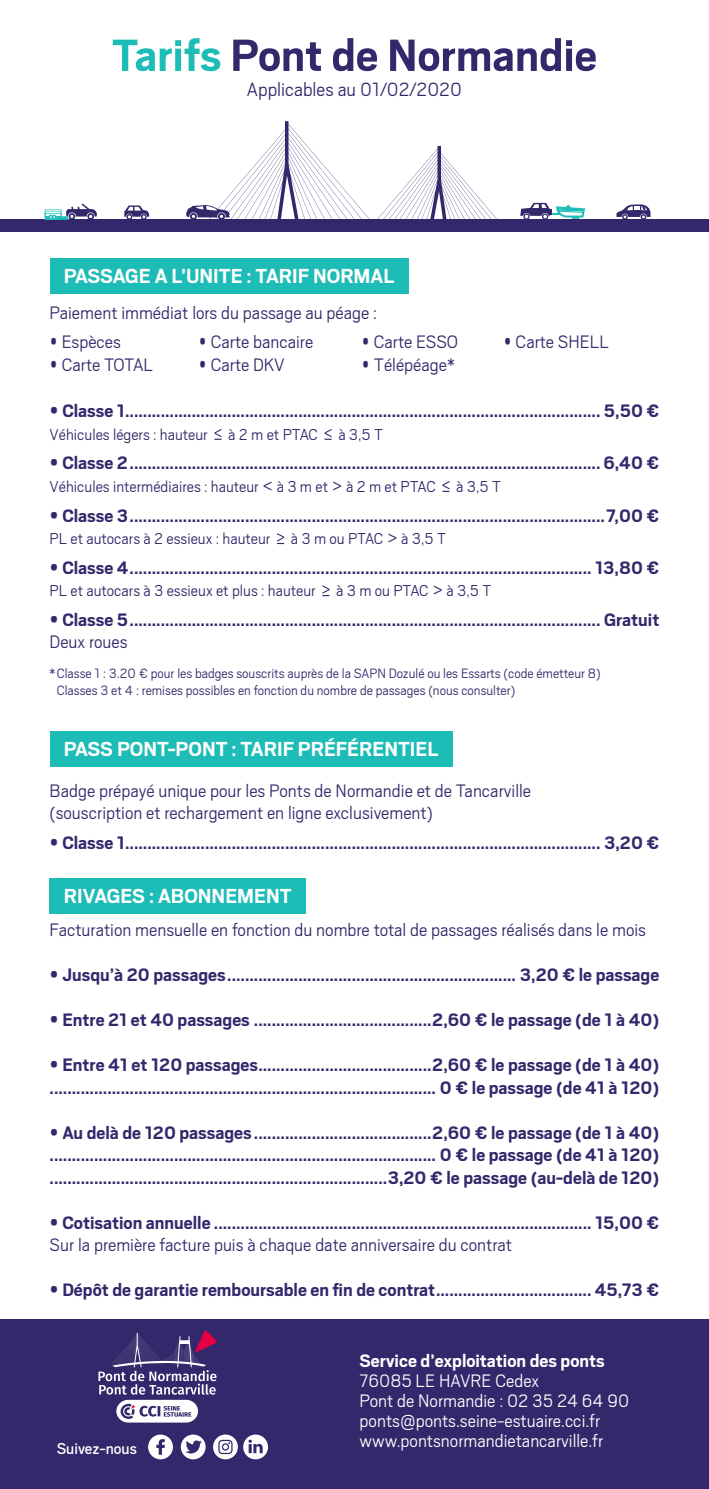
<style>
.page{position:relative;width:709px;height:1489px;background:#fff}
.page>*{position:absolute;margin:0;border:0;box-sizing:border-box;transform-origin:0 0}
.t1{font:700 50px "Scout";color:#33286b}
.t2{font:700 22.5px "Scout";color:#fff}
.t3{font:300 21.25px "Scout";color:#33286b}
.t4{font:700 20px/22.5px "Scout";color:#33286b}
.t5{font:300 20px/22.5px "Scout";color:#33286b}
.t6{font:300 20px "Scout";color:#fff}
.t7{font:700 20px "Scout";color:#fff}
.t8{font:300 17.5px "Scout";color:#33286b}
.t9{font:17.5px "Scout";color:#fff}
.t10{font:300 15px/17.5px "Scout";color:#33286b}
.s1{color:#1dbcb6}
.s2{font-size:22.5px}
.s3{font-weight:300}
</style>
<div class="page">
<div style="left:0;top:1319px;width:709px;height:169px;background:#33286b"></div>
<div style="left:50px;top:258px;width:358px;height:36px;background:#1dbcb6"></div>
<svg style="left:214px;top:429px;width:7px;height:11px"></svg>
<svg style="left:324px;top:429px;width:8px;height:11px"></svg>
<svg style="left:442px;top:481px;width:7px;height:11px"></svg>
<svg style="left:277px;top:533px;width:7px;height:11px"></svg>
<svg style="left:322px;top:585px;width:7px;height:11px"></svg>
<div style="left:50px;top:731px;width:402px;height:36px;background:#1dbcb6"></div>
<div style="left:50px;top:878px;width:256px;height:35px;background:#1dbcb6"></div>
<svg style="left:616px;top:204px;width:34px;height:15px"></svg>
<svg style="left:520px;top:203px;width:66px;height:16px"></svg>
<svg style="left:124px;top:205px;width:25px;height:14px"></svg>
<div style="left:0;top:219px;width:709px;height:13px;background:#33286b"></div>
<svg style="left:45px;top:219px;width:23px;height:1px"></svg>
<svg style="left:45px;top:203px;width:52px;height:16px"></svg>
<svg style="left:186px;top:121px;width:311px;height:98px"></svg>
<div style="left:148px;top:1434px;width:25px;height:25px;background:#fff;border-radius:50%"></div>
<svg style="left:156px;top:1439px;width:9px;height:15px"></svg>
<svg style="left:243px;top:1434px;width:25px;height:25px"></svg>
<svg style="left:248px;top:1439px;width:15px;height:13px"></svg>
<div style="left:181px;top:1434px;width:25px;height:25px;background:#fff;border-radius:50%"></div>
<svg style="left:186px;top:1440px;width:15px;height:13px"></svg>
<svg style="left:213px;top:1434px;width:25px;height:25px"></svg>
<svg style="left:218px;top:1439px;width:14px;height:14px"></svg>
<svg style="left:98px;top:1330px;width:119px;height:92px"></svg>
<p class="t1" style="left:112px;top:28px;width:486px"><span class="s1">Tarifs</span> Pont de Normandie</p>
<p class="t3" style="left:247px;top:76px;width:216px">Applicables au 01/02/2020</p>
<p class="t2" style="left:64px;top:264px;width:332px">PASSAGE A L’UNITE : TARIF NORMAL</p>
<p class="t5" style="left:50px;top:300px;width:329px">Paiement immédiat lors du passage au péage :</p>
<p class="t5" style="left:50px;top:329px;width:73px">• Espèces</p>
<p class="t5" style="left:198px;top:329px;width:116px">• Carte bancaire</p>
<p class="t5" style="left:361px;top:329px;width:98px">• Carte ESSO</p>
<p class="t5" style="left:503px;top:329px;width:107px">• Carte SHELL</p>
<p class="t5" style="left:50px;top:352px;width:105px">• Carte TOTAL</p>
<p class="t5" style="left:198px;top:352px;width:88px">• Carte DKV</p>
<p class="t5" style="left:361px;top:352px;width:95px">• Télépéage*</p>
<p class="t4" style="left:50px;top:400px;width:611px">• Classe 1........................................................................................................... 5,50 €</p>
<p class="t8" style="left:50px;top:423px;width:335px">Véhicules légers : hauteur à 2 m et PTAC à 3,5 T</p>
<p class="t4" style="left:50px;top:452px;width:611px">• Classe 2.......................................................................................................... 6,40 €</p>
<p class="t8" style="left:50px;top:475px;width:453px">Véhicules intermédiaires : hauteur <span class="s2">&lt;</span> à 3 m et <span class="s2">&gt;</span> à 2 m et PTAC à 3,5 T</p>
<p class="t4" style="left:50px;top:504px;width:611px">• Classe 3...........................................................................................................7,00 €</p>
<p class="t8" style="left:50px;top:527px;width:398px">PL et autocars à 2 essieux : hauteur à 3 m ou PTAC <span class="s2">&gt;</span> à 3,5 T</p>
<p class="t4" style="left:50px;top:556px;width:611px">• Classe 4........................................................................................................ 13,80 €</p>
<p class="t8" style="left:50px;top:579px;width:443px">PL et autocars à 3 essieux et plus : hauteur à 3 m ou PTAC <span class="s2">&gt;</span> à 3,5 T</p>
<p class="t4" style="left:50px;top:608px;width:611px">• Classe 5.......................................................................................................... Gratuit<br><span class="s3">Deux roues</span></p>
<p class="t10" style="left:57px;top:663px;width:545px;text-indent:-7px">*Classe 1 : 3.20 € pour les badges souscrits auprès de la SAPN Dozulé ou les Essarts (code émetteur 8)<br>Classes 3 et 4 : remises possibles en fonction du nombre de passages (nous consulter)</p>
<p class="t2" style="left:64px;top:737px;width:376px">PASS PONT-PONT : TARIF PRÉFÉRENTIEL</p>
<p class="t5" style="left:50px;top:778px;width:483px">Badge prépayé unique pour les Ponts de Normandie et de Tancarville (souscription et rechargement en ligne exclusivement)</p>
<p class="t4" style="left:50px;top:831px;width:611px">• Classe 1........................................................................................................... 3,20 €</p>
<p class="t2" style="left:64px;top:883px;width:229px">RIVAGES : ABONNEMENT</p>
<p class="t5" style="left:50px;top:917px;width:598px">Facturation mensuelle en fonction du nombre total de passages réalisés dans le mois</p>
<p class="t4" style="left:50px;top:963px;width:611px">• Jusqu’à 20 passages................................................................. 3,20 € le passage</p>
<p class="t4" style="left:50px;top:1008px;width:611px">• Entre 21 et 40 passages ........................................2,60 € le passage (de 1 à 40)</p>
<p class="t4" style="left:50px;top:1053px;width:611px">• Entre 41 et 120 passages.......................................2,60 € le passage (de 1 à 40) ....................................................................................... 0 € le passage (de 41 à 120)</p>
<p class="t4" style="left:50px;top:1121px;width:611px;text-align:justify">• Au delà de 120 passages........................................2,60 € le passage (de 1 à 40) ....................................................................................... 0 € le passage (de 41 à 120) ............................................................................3,20 € le passage (au-delà de 120)</p>
<p class="t4" style="left:50px;top:1211px;width:611px">• Cotisation annuelle ..................................................................................... 15,00 €<br><span class="s3">Sur la première facture puis à chaque date anniversaire du contrat</span></p>
<p class="t4" style="left:50px;top:1278px;width:611px">• Dépôt de garantie remboursable en fin de contrat................................... 45,73 €</p>
<p class="t9" style="left:57px;top:1436px;width:82px">Suivez-nous</p>
<p class="t7" style="left:359px;top:1349px;width:246px">Service d’exploitation des ponts</p>
<p class="t6" style="left:359px;top:1367px;width:181px">76085 LE HAVRE Cedex</p>
<p class="t6" style="left:359px;top:1387px;width:271px">Pont de Normandie : 02 35 24 64 90</p>
<p class="t6" style="left:359px;top:1407px;width:242px">ponts@ponts.seine-estuaire.cci.fr</p>
<p class="t6" style="left:359px;top:1427px;width:245px">www.pontsnormandietancarville.fr</p>
</div>
